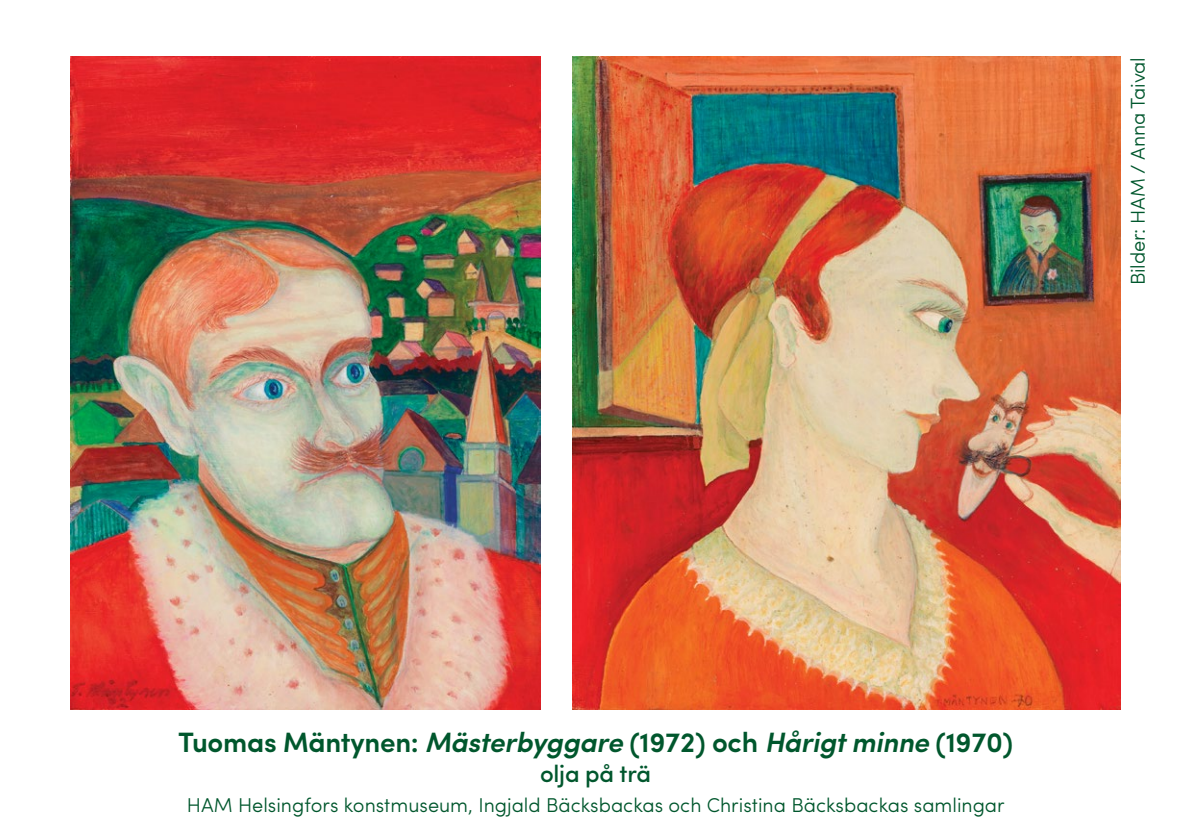
<style>
.page{position:relative;width:1191px;height:840px;background:#fff}
.page>*{position:absolute;margin:0;border:0;box-sizing:border-box;transform-origin:0 0}
.t1{font:600 28px "Sofia Pro";letter-spacing:-.01em;color:#00572d}
.t2{font:500 24px "Sofia Pro";letter-spacing:-.01em;color:#00572d}
.t3{font:300 20px "Sofia Pro";color:#00572d}
.s1{font-style:italic}
</style>
<div class="page">
<img style="left:70px;top:57px;width:471px;height:652px">
<img style="left:572px;top:57px;width:548px;height:652px">
<p class="t3" style="left:1123px;top:285px;width:230px;rotate:-90deg">Bilder: HAM / Anna Taival</p>
<h1 class="t1" style="left:178px;top:720px;width:836px">Tuomas Mäntynen: <span class="s1">Mästerbyggare</span> (1972) och <span class="s1">Hårigt minne</span> (1970)</h1>
<p class="t2" style="left:540px;top:755px;width:112px">olja på trä</p>
<p class="t3" style="left:187px;top:789px;width:819px">HAM Helsingfors konstmuseum, Ingjald Bäcksbackas och Christina Bäcksbackas samlingar</p>
</div>
